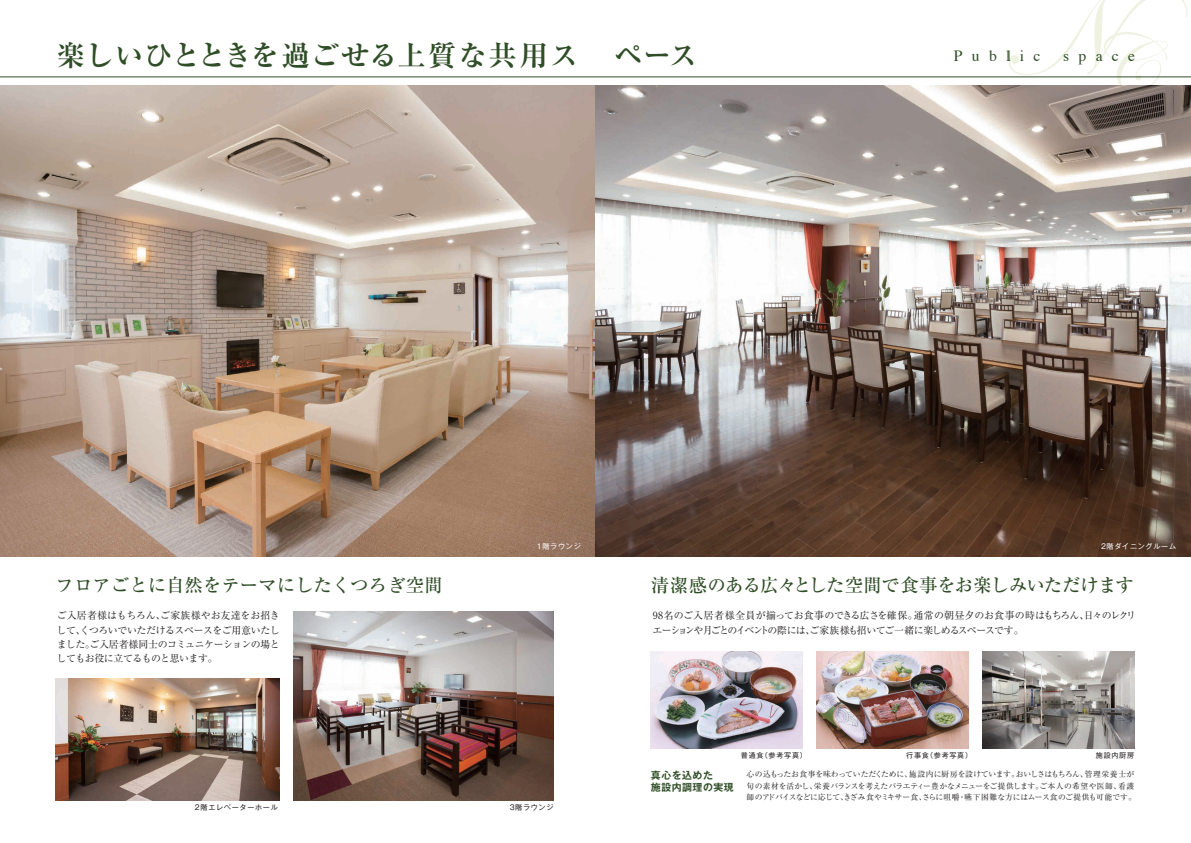
<style>
.page{position:relative;width:1191px;height:843px;background:#fff}
.page>*{position:absolute;margin:0;border:0;box-sizing:border-box;transform-origin:0 0}
.t1{font:700 28.3px "Ryumin Pro";letter-spacing:.03em;color:#2f4d26}
.t2{font:500 18.4px "Ryumin Pro";letter-spacing:-.025em;color:#2f4d26}
.t3{font:500 18.4px "Ryumin Pro";color:#2f4d26}
.t4{font:15.6px "Times";letter-spacing:.6em;color:#2f4d26}
.t5{font:9.9px/14.2px "Ryumin Pro";letter-spacing:-.045em;color:#231f20}
.t6{font:700 9.9px/12.8px "Gothic MB101 Pro De";letter-spacing:.05em;color:#2f4d26}
.t7{font:7.8px/11.3px "Ryumin Pro";letter-spacing:-.02em;color:#231f20}
.t8{font:7.1px "Gothic MB101 Pro";letter-spacing:.1em;color:#231f20}
.t9{font:7.1px "Gothic MB101 Pro";letter-spacing:.1em;color:#fff}
</style>
<div class="page">
<img style="left:294px;top:611px;width:259px;height:189px">
<img style="left:0;top:85px;width:1191px;height:471px">
<img style="left:817px;top:651px;width:151px;height:96px">
<img style="left:651px;top:651px;width:152px;height:96px">
<img style="left:983px;top:651px;width:151px;height:96px">
<hr style="left:0;top:77px;width:1191px;height:1px;background:#2f4d26">
<img style="left:56px;top:678px;width:223px;height:121px">
<svg style="left:1009px;top:0;width:178px;height:92px"></svg>
<h1 class="t1" style="left:57px;top:33px;width:642px">楽しいひとときを過ごせる上質な共用ス　ペース</h1>
<h3 class="t4" style="left:954px;top:41px;width:88px">Public</h3>
<h3 class="t4" style="left:1063px;top:41px;width:74px">space</h3>
<h2 class="t3" style="left:56px;top:570px;width:388px">フロアごとに自然をテーマにしたくつろぎ空間</h2>
<p class="t5" style="left:57px;top:607px;width:225px;text-align:justify">ご入居者様はもちろん、ご家族様やお友達をお招きして、くつろいでいただけるスペースをご用意いたしました。ご入居者様同士のコミュニケーションの場としてもお役に立てるものと思います。</p>
<p class="t9" style="left:537px;top:540px;width:45px">1階ラウンジ</p>
<p class="t8" style="left:195px;top:801px;width:84px">2階エレベーターホール</p>
<p class="t8" style="left:510px;top:801px;width:45px">3階ラウンジ</p>
<p class="t9" style="left:1101px;top:540px;width:77px">2階ダイニングルーム</p>
<h2 class="t2" style="left:651px;top:570px;width:484px">清潔感のある広々とした空間で食事をお楽しみいただけます</h2>
<p class="t5" style="left:652px;top:607px;width:485px">98名のご入居者様全員が揃ってお食事のできる広さを確保。通常の朝昼夕のお食事の時はもちろん、日々のレクリエーションや月ごとのイベントの際には、ご家族様も招いてご一緒に楽しめるスペースです。</p>
<p class="t8" style="left:741px;top:749px;width:67px">普通食（参考写真）</p>
<p class="t8" style="left:906px;top:749px;width:67px">行事食（参考写真）</p>
<p class="t8" style="left:1096px;top:749px;width:40px">施設内厨房</p>
<p class="t6" style="left:651px;top:766px;width:84px">真心を込めた<br>施設内調理の実現</p>
<p class="t7" style="left:747px;top:767px;width:391px">心の込もったお食事を味わっていただくために、施設内に厨房を設けています。おいしさはもちろん、管理栄養士が旬の素材を活かし、栄養バランスを考えたバラエティー豊かなメニューをご提供します。ご本人の希望や医師、看護師のアドバイスなどに応じて、きざみ食やミキサー食、さらに咀嚼・嚥下困難な方にはムース食のご提供も可能です。</p>
</div>
